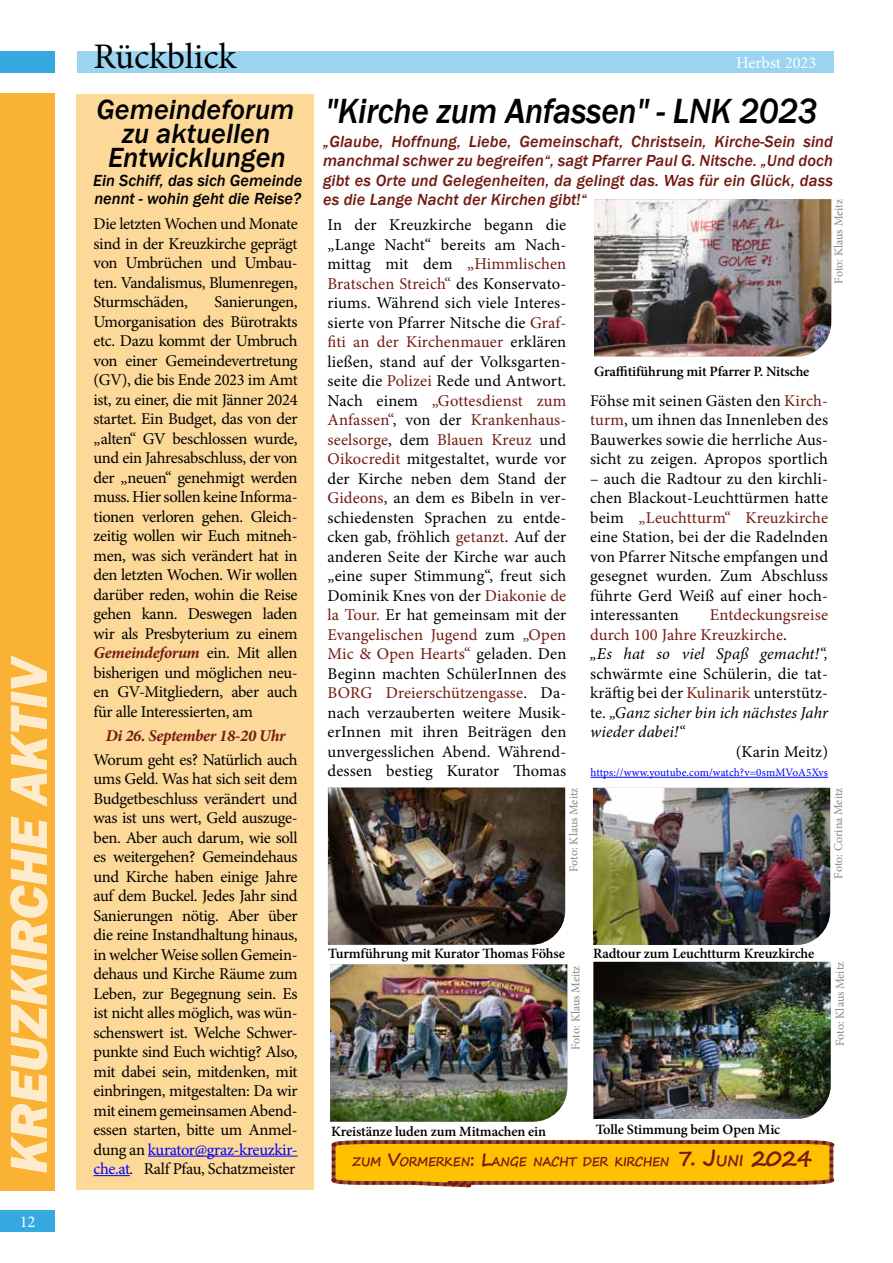
<style>
.page{position:relative;width:893px;height:1263px;background:#fff}
.page>*{position:absolute;margin:0;border:0;box-sizing:border-box;transform-origin:0 0}
.t1{font:italic 500 36px "Franklin Gothic";letter-spacing:-.01em;color:#000;scale:.94 1}
.t2{font:36px "Minion Pro";letter-spacing:-.005em;color:#000}
.t3{font:italic 500 28.5px/24px "Franklin Gothic";color:#000;text-align:center}
.t4{font:16.5px/19.5px "Minion Pro";color:#000;text-align:justify}
.t5{font:italic 500 16.5px/19.5px "Franklin Gothic";letter-spacing:.005em;color:#731a13;text-align:justify}
.t6{font:16.5px/19.5px "Minion Pro";letter-spacing:.01em;color:#731a13}
.t7{font:italic 500 16.5px/18px "Franklin Gothic";color:#000}
.t8{font:italic 700 16.5px "Minion Pro";letter-spacing:-.02em;color:#731a13}
.t9{font:16.5px "Minion Pro";color:#fff}
.t10{font:600 14.25px "Minion Pro";letter-spacing:-.01em;color:#000}
.t11{font:700 12.6px "Segoe Print";letter-spacing:-.03em;color:#731a13;scale:.95 1}
.t12{font:12px "Minion Pro";letter-spacing:-.005em;color:#878787}
.t13{font:11.25px "Minion Pro";letter-spacing:.01em;color:#00f}
.s1{font-weight:700;font-style:italic;color:#731a13}
.s2{color:#00f}
.s3{font-style:italic}
.s4{color:#731a13}
.s5{color:#000}
.s6{font-style:italic;color:#000}
.s7{font-size:18px}
.s8{font-size:22.5px}
.s9{font-size:15.75px}
</style>
<div class="page">
<div style="left:77px;top:94px;width:237px;height:1095px;background:#fcd899"></div>
<div style="left:0;top:94px;width:55px;height:1097px;background:#f9b234"></div>
<svg style="left:10px;top:655px;width:38px;height:518px"></svg>
<div style="left:77px;top:51px;width:756px;height:22px;background:#9ad4f0"></div>
<div style="left:0;top:51px;width:55px;height:22px;background:#36a9e1"></div>
<div style="left:0;top:1211px;width:55px;height:21px;background:#36a9e1"></div>
<hr style="left:148px;top:1156px;width:150px;height:1px;background:#00f">
<hr style="left:94px;top:1175px;width:36px;height:1px;background:#00f">
<hr style="left:590px;top:777px;width:238px;height:1px;background:#00f">
<img style="left:593px;top:788px;width:237px;height:157px">
<img style="left:328px;top:788px;width:237px;height:157px">
<img style="left:593px;top:962px;width:238px;height:157px">
<img style="left:330px;top:964px;width:237px;height:157px">
<svg style="left:330px;top:1140px;width:505px;height:48px;background:#e9ad19"></svg>
<img style="left:594px;top:199px;width:237px;height:157px">
<p class="t9" style="left:20px;top:1211px;width:17px">12</p>
<h1 class="t2" style="left:94px;top:32px;width:144px">Rückblick</h1>
<h2 class="t3" style="left:96px;top:98px;width:200px">Gemeindeforum zu aktuellen<br>Entwicklungen</h2>
<p class="t7" style="left:93px;top:172px;width:210px">Ein Schiff, das sich Gemeinde nennt - wohin geht die Reise?</p>
<p class="t4" style="left:94px;top:214px;width:206px">Die letzten Wochen und Monate sind in der Kreuzkirche geprägt von Umbrüchen und Umbau&shy;ten. Vandalismus, Blumenregen, Sturmschäden,</p>
<p class="t4" style="left:94px;top:292px;width:206px;text-indent:121px">Sanierungen, Umorganisation des Bürotrakts etc. Dazu kommt der Umbruch von einer Gemeindevertretung (GV), die bis Ende 2023 im Amt ist, zu einer, die mit Jänner 2024 startet. Ein Budget, das von der „alten“ GV beschlossen wurde, und ein Jahresabschluss, der von der „neuen“ genehmigt werden muss. Hier sollen keine Informa&shy;tionen verloren gehen. Gleich&shy;zeitig wollen wir Euch mitneh&shy;men, was sich verändert hat in den letzten Wochen. Wir wollen darüber reden, wohin die Reise gehen kann. Deswegen laden wir als Presbyterium zu einem <span class="s1">Gemeindeforum</span> ein. Mit allen bisherigen und möglichen neu&shy;en GV-Mitgliedern, aber auch für alle Interessierten, am</p>
<p class="t8" style="left:106px;top:724px;width:181px">Di 26. September 18-20 Uhr</p>
<p class="t4" style="left:94px;top:749px;width:206px">Worum geht es? Natürlich auch ums Geld. Was hat sich seit dem Budgetbeschluss verändert und was ist uns wert, Geld auszuge&shy;ben. Aber auch darum, wie soll es weitergehen? Gemeindehaus und Kirche haben einige Jahre auf dem Buckel. Jedes Jahr sind Sanierungen nötig. Aber über die reine Instandhaltung hinaus, in welcher Weise sollen Gemein&shy;dehaus und Kirche Räume zum Leben, zur Begegnung sein. Es ist nicht alles möglich, was wün&shy;schenswert ist. Welche Schwer&shy;punkte sind Euch wichtig? Also, mit dabei sein, mitdenken, mit einbringen, mitgestalten: Da wir mit einem gemeinsamen Abend&shy;essen starten, bitte um Anmel&shy;dung an <span class="s2">kurator@graz-kreuzkir&shy;che.at</span><span class="s3">.</span> Ralf Pfau, Schatzmeister</p>
<p class="t9" style="left:736px;top:52px;width:82px">Herbst 2023</p>
<h1 class="t1" style="left:325px;top:89px;width:525px">"Kirche zum Anfassen" - LNK 2023</h1>
<p class="t5" style="left:323px;top:132px;width:511px">„Glaube, Hoffnung, Liebe, Gemeinschaft, Christsein, Kirche-Sein sind manchmal schwer zu begreifen“, sagt Pfarrer Paul G. Nitsche. „Und doch gibt es Orte und Gelegenheiten, da gelingt das. Was für ein Glück, dass es die Lange Nacht der Kirchen gibt!“</p>
<p class="t12" style="left:831px;top:283px;width:86px;rotate:-90deg">Foto: Klaus Meitz</p>
<p class="t4" style="left:328px;top:215px;width:240px">In der Kreuzkirche begann die „Lange Nacht“ bereits am Nach&shy;mittag mit dem <span class="s4">„Himmlischen Bratschen Streich“</span> des Konservato&shy;riums. Während sich viele Interes&shy;sierte von Pfarrer Nitsche die <span class="s4">Graf&shy;fiti an der Kirchenmauer</span> erklären ließen, stand auf der Volksgarten&shy;seite die <span class="s4">Polizei</span> Rede und Antwort.<br>Nach einem <span class="s4">„Gottesdienst zum Anfassen“</span>, von der <span class="s4">Krankenhaus&shy;seelsorge</span>, dem <span class="s4">Blauen Kreuz</span> und <span class="s4">Oikocredit</span> mitgestaltet, wurde vor der Kirche neben dem Stand der <span class="s4">Gideons</span>, an dem es Bibeln in ver&shy;schiedensten Sprachen zu entde&shy;cken gab, fröhlich <span class="s4">getanzt</span>. Auf der anderen Seite der Kirche war auch „eine super Stimmung“, freut sich Dominik Knes von der <span class="s4">Diakonie de la Tour.</span> Er hat gemeinsam mit der <span class="s4">Evangelischen Jugend</span> zum <span class="s4">„Open Mic &amp; Open Hearts“</span> geladen. Den Beginn machten SchülerInnen des <span class="s4">BORG Dreierschützengasse</span>. Da&shy;nach verzauberten weitere Musik&shy;erInnen mit ihren Beiträgen den unvergesslichen Abend. Während&shy;dessen bestieg Kurator Thomas</p>
<p class="t10" style="left:594px;top:361px;width:217px">Graffitiführung mit Pfarrer P. Nitsche</p>
<p class="t4" style="left:590px;top:391px;width:239px">Föhse mit seinen Gästen den <span class="s4">Kirch&shy;turm</span>, um ihnen das Innenleben des Bauwerkes sowie die herrliche Aus&shy;sicht zu zeigen. Apropos sportlich</p>
<p class="t4" style="left:590px;top:469px;width:239px">– auch die Radtour zu den kirchli&shy;chen Blackout-Leuchttürmen hatte beim <span class="s4">„Leuchtturm“ Kreuzkirche </span>eine Station, bei der die Radelnden von Pfarrer Nitsche empfangen und gesegnet wurden. Zum Abschluss führte Gerd Weiß auf einer hoch&shy;interessanten</p>
<p class="t6" style="left:590px;top:605px;width:239px;text-indent:120px">Entdeckungsreise durch 100 Jahre Kreuzkirche<span class="s5">.<br></span><span class="s6">„Es hat so viel Spaß gemacht!“,</span></p>
<p class="t4" style="left:590px;top:664px;width:239px">schwärmte eine Schülerin, die tat&shy;kräftig bei der <span class="s4">Kulinarik</span> unterstütz&shy;te. <span class="s3">„Ganz sicher bin ich nächstes Jahr wieder dabei!“</span></p>
<p class="t4" style="left:736px;top:742px;width:94px">(Karin Meitz)</p>
<p class="t13" style="left:590px;top:765px;width:239px">https://www.youtube.com/watch?v=0smMVoA5Xvs</p>
<p class="t12" style="left:566px;top:872px;width:86px;rotate:-90deg">Foto: Klaus Meitz</p>
<p class="t12" style="left:830px;top:878px;width:92px;rotate:-90deg">Foto: Corina Meitz</p>
<p class="t10" style="left:328px;top:943px;width:238px">Turmführung mit Kurator Thomas Föhse</p>
<p class="t10" style="left:593px;top:943px;width:223px">Radtour zum Leuchtturm Kreuzkirche</p>
<p class="t12" style="left:567px;top:1050px;width:86px;rotate:-90deg">Foto: Klaus Meitz</p>
<p class="t12" style="left:832px;top:1046px;width:86px;rotate:-90deg">Foto: Klaus Meitz</p>
<p class="t10" style="left:331px;top:1122px;width:216px">Kreistänze luden zum Mitmachen ein</p>
<p class="t10" style="left:596px;top:1119px;width:186px">Tolle Stimmung beim Open Mic</p>
<p class="t11" style="left:352px;top:1150px;width:486px">ZUM <span class="s7">V</span>ORMERKEN<span class="s7">: L</span>ANGE NACHT DER KIRCHEN <span class="s8">7. J</span><span class="s9">UNI</span> <span class="s8">2024</span></p>
</div>
